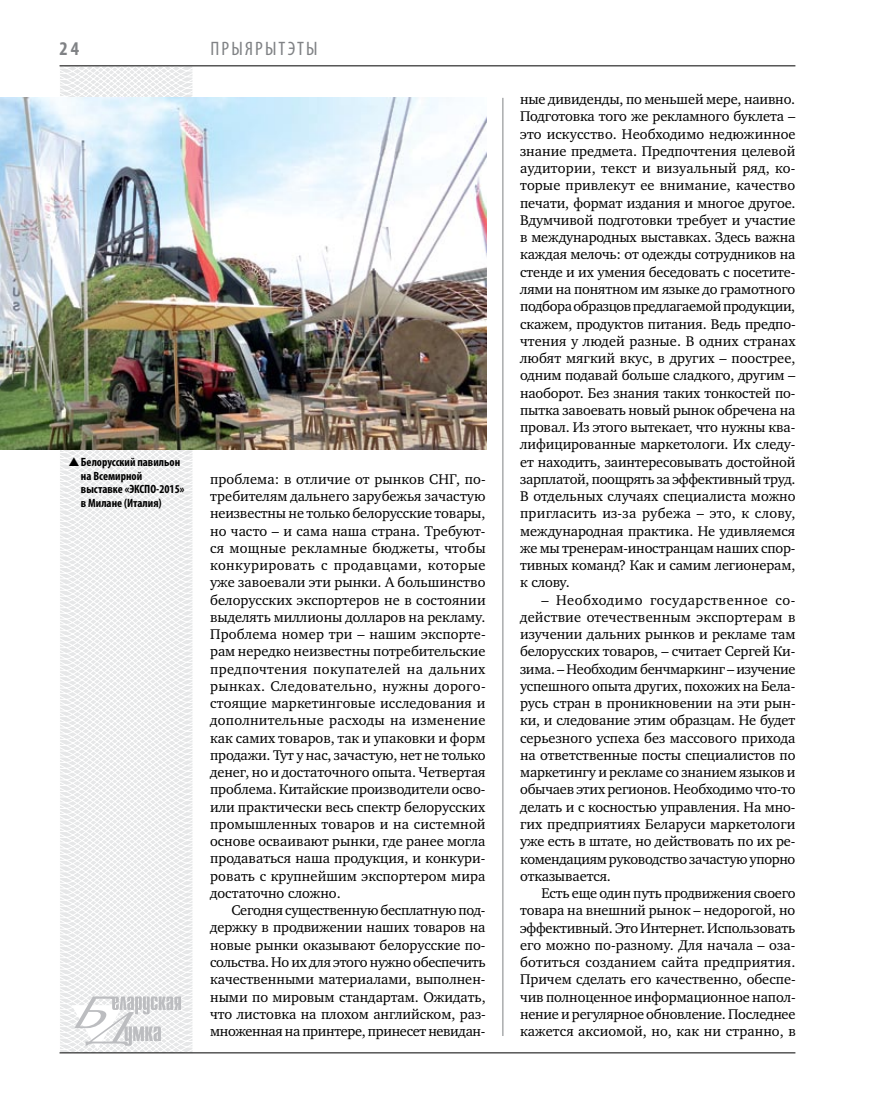
<style>
.page{position:relative;width:872px;height:1106px;background:#fff}
.page>*{position:absolute;margin:0;border:0;box-sizing:border-box;transform-origin:0 0}
.t1{font:condensed 19.5px "Myriad Pro";color:#808285}
.t2{font:700 condensed 19.5px "Myriad Pro";color:#808285}
.t3{font:14.4px/17.2px "Charter C";letter-spacing:-.01em;color:#000;text-align:justify}
.t4{font:700 condensed 12px/13.5px "Myriad Pro";color:#000}
</style>
<div class="page">
<svg style="left:2px;top:65px;width:249px;height:989px"></svg>
<hr style="left:502px;top:98px;width:1px;height:938px;background:#808285">
<hr style="left:60px;top:1052px;width:735px;height:1px;background:#000">
<svg style="left:71px;top:996px;width:110px;height:53px"></svg>
<hr style="left:60px;top:65px;width:735px;height:1px;background:#000">
<img style="left:0;top:97px;width:487px;height:352px">
<svg style="left:69px;top:457px;width:10px;height:9px"></svg>
<h1 class="t2" style="left:60px;top:37px;width:21px">24</h1>
<h1 class="t1" style="left:210px;top:37px;width:109px">Прыярытэты</h1>
<p class="t4" style="left:81px;top:455px;width:105px">Белорусский павильон на Всемирной выставке «ЭКСПО-2015» в Милане (Италия)</p>
<p class="t3" style="left:210px;top:470px;width:277px">проблема: в отличие от рынков СНГ, по&shy;требителям дальнего зарубежья зачастую неизвестны не только белорусские товары, но часто – и сама наша страна. Требуют&shy;ся мощные рекламные бюджеты, чтобы конкурировать с продавцами, которые уже завоевали эти рынки. А большинство белорусских экспортеров не в состоянии выделять миллионы долларов на рекламу.<br>Проблема номер три – нашим экспорте&shy;рам нередко неизвестны потребительские предпочтения покупателей на дальних рынках. Следовательно, нужны дорого&shy;стоящие маркетинговые исследования и дополнительные расходы на изменение как самих товаров, так и упаковки и форм продажи. Тут у нас, зачастую, нет не только денег, но и достаточного опыта. Четвертая проблема. Китайские производители осво&shy;или практически весь спектр белорусских промышленных товаров и на системной основе осваивают рынки, где ранее могла продаваться наша продукция, и конкури&shy;ровать с крупнейшим экспортером мира достаточно сложно.</p>
<p class="t3" style="left:210px;top:901px;width:277px;text-indent:21px">Сегодня существенную бесплатную под&shy;держку в продвижении наших товаров на новые рынки оказывают белорусские по&shy;сольства. Но их для этого нужно обеспечить качественными материалами, выполнен&shy;ными по мировым стандартам. Ожидать, что листовка на плохом английском, раз&shy;множенная на принтере, принесет невидан-</p>
<p class="t3" style="left:520px;top:91px;width:277px">ные дивиденды, по меньшей мере, наивно.<br>Подготовка того же рекламного буклета – это искусство. Необходимо недюжинное знание предмета. Предпочтения целевой аудитории, текст и визуальный ряд, ко&shy;торые привлекут ее внимание, качество печати, формат издания и многое другое.<br>Вдумчивой подготовки требует и участие в международных выставках. Здесь важна каждая мелочь: от одежды сотрудников на стенде и их умения беседовать с посетите&shy;лями на понятном им языке до грамотного подбора образцов предлагаемой продукции, скажем, продуктов питания. Ведь предпо&shy;чтения у людей разные. В одних странах любят мягкий вкус, в других – поострее, одним подавай больше сладкого, другим – наоборот. Без знания таких тонкостей по&shy;пытка завоевать новый рынок обречена на провал. Из этого вытекает, что нужны ква&shy;лифицированные маркетологи. Их следу&shy;ет находить, заинтересовывать достойной зарплатой, поощрять за эффективный труд.<br>В отдельных случаях специалиста можно пригласить из-за рубежа – это, к слову, международная практика. Не удивляемся же мы тренерам-иностранцам наших спор&shy;тивных команд? Как и самим легионерам, к слову.</p>
<p class="t3" style="left:520px;top:591px;width:277px;text-indent:21px">– Необходимо государственное со&shy;действие отечественным экспортерам в изучении дальних рынков и рекламе там белорусских товаров, – считает Сергей Ки&shy;зима. – Необходим бенчмаркинг – изучение успешного опыта других, похожих на Бела&shy;русь стран в проникновении на эти рын&shy;ки, и следование этим образцам. Не будет серьезного успеха без массового прихода на ответственные посты специалистов по маркетингу и рекламе со знанием языков и обычаев этих регионов. Необходимо что-то делать и с косностью управления. На мно&shy;гих предприятиях Беларуси маркетологи уже есть в штате, но действовать по их ре&shy;комендациям руководство зачастую упорно отказывается.</p>
<p class="t3" style="left:520px;top:884px;width:277px;text-indent:21px">Есть еще один путь продвижения своего товара на внешний рынок – недорогой, но эффективный. Это Интернет. Использовать его можно по-разному. Для начала – оза&shy;ботиться созданием сайта предприятия.<br>Причем сделать его качественно, обеспе&shy;чив полноценное информационное напол&shy;нение и регулярное обновление. Последнее кажется аксиомой, но, как ни странно, в</p>
</div>
